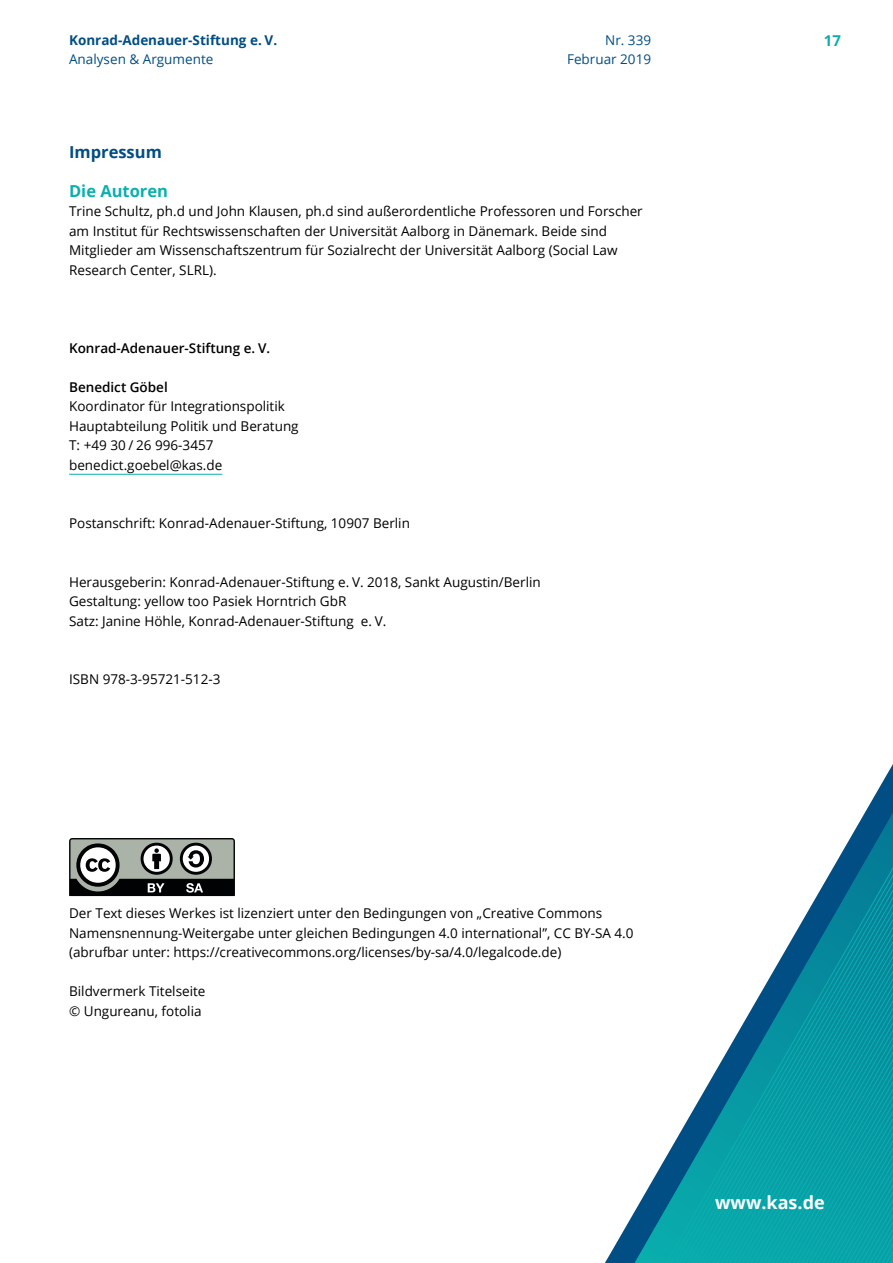
<style>
.page{position:relative;width:893px;height:1263px;background:#fff}
.page>*{position:absolute;margin:0;border:0;box-sizing:border-box;transform-origin:0 0}
.t1{font:700 18px "Open Sans";color:#fff}
.t2{font:700 16.5px "Open Sans";color:#0ab0ae}
.t3{font:700 16.5px "Open Sans";color:#004e83}
.t4{font:700 15px "Open Sans";color:#0ab0ae}
.t5{font:13.5px/19.5px "Open Sans";color:#000}
.t6{font:600 13.5px "Open Sans";color:#000}
.t7{font:13.5px/19.5px "Open Sans";color:#004e83;text-align:right}
.t8{font:700 13.5px "Open Sans";color:#004e83}
</style>
<div class="page">
<hr style="left:69px;top:474px;width:153px;height:1px;background:#0ab0ae">
<svg style="left:69px;top:838px;width:166px;height:58px"></svg>
<svg style="left:878px;top:764px;width:15px;height:26px"></svg>
<svg style="left:627px;top:790px;width:266px;height:473px"></svg>
<p class="t8" style="left:69px;top:30px;width:210px">Konrad-Adenauer-Stiftung e. V.</p>
<p class="t4" style="left:824px;top:30px;width:19px">17</p>
<p class="t7" style="left:69px;top:49px;width:146px">Analysen &amp; Argumente</p>
<p class="t7" style="left:567px;top:30px;width:86px">Nr. 339<br>Februar 2019</p>
<p class="t3" style="left:69px;top:140px;width:94px">Impressum</p>
<p class="t2" style="left:69px;top:179px;width:100px">Die Autoren</p>
<p class="t5" style="left:69px;top:201px;width:575px">Trine Schultz, ph.d und John Klausen, ph.d sind außerordentliche Professoren und Forscher am Institut für Rechtswissenschaften der Universität Aalborg in Dänemark. Beide sind Mitglieder am Wissenschaftszentrum für Sozialrecht der Universität Aalborg (Social Law Research Center, SLRL).</p>
<p class="t6" style="left:69px;top:339px;width:203px">Konrad-Adenauer-Stiftung e. V.</p>
<p class="t6" style="left:69px;top:378px;width:100px">Benedict Göbel</p>
<p class="t5" style="left:69px;top:396px;width:231px">Koordinator für Integrationspolitik<br>Hauptabteilung Politik und Beratung<br>T: +49 30 / 26 996-3457 benedict.goebel@kas.de</p>
<p class="t5" style="left:69px;top:513px;width:342px">Postanschrift: Konrad-Adenauer-Stiftung, 10907 Berlin</p>
<p class="t5" style="left:69px;top:572px;width:473px">Herausgeberin: Konrad-Adenauer-Stiftung e. V. 2018, Sankt Augustin/Berlin<br>Gestaltung: yellow too Pasiek Horntrich GbR<br>Satz: Janine Höhle, Konrad-Adenauer-Stiftung e. V.</p>
<p class="t5" style="left:69px;top:669px;width:153px">ISBN 978-3-95721-512-3</p>
<p class="t5" style="left:69px;top:903px;width:566px">Der Text dieses Werkes ist lizenziert unter den Bedingungen von „Creative Commons<br>Namensnennung-Weitergabe unter gleichen Bedingungen 4.0 international”, CC BY-SA 4.0 (abrufbar unter: https://creativecommons.org/licenses/by-sa/4.0/legalcode.de)</p>
<p class="t5" style="left:69px;top:981px;width:138px">Bildvermerk Titelseite © Ungureanu, fotolia</p>
<h1 class="t1" style="left:715px;top:1190px;width:111px">www.kas.de</h1>
</div>
